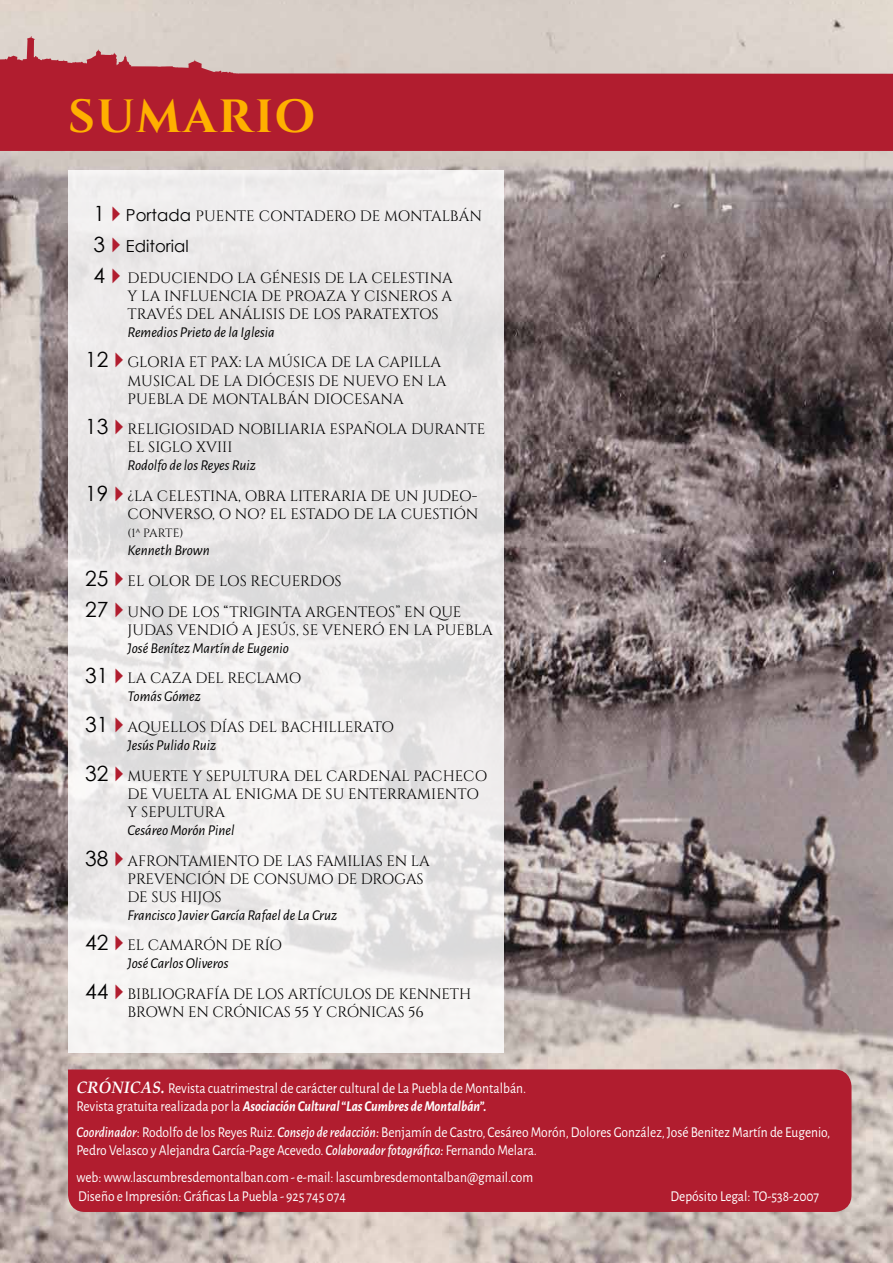
<style>
.page{position:relative;width:893px;height:1263px;background:#fff}
.page>*{position:absolute;margin:0;border:0;box-sizing:border-box;transform-origin:0 0}
.t1{font:700 46.5px "Cinzel";letter-spacing:.04em;color:#ffb000}
.t2{font:16.5px "Century Gothic";color:#000}
.t3{font:15px/18px "Cinzel";letter-spacing:-.01em;color:#000}
.t4{font:15px/18px "Alegreya Sans";color:#fff;scale:.9 1}
.t5{font:italic 15px "Alegreya Sans";color:#000}
.t6{font:12px "Cinzel";color:#000}
.s1{font-family:"Century Gothic";font-size:21px}
.s2{font-family:"Century Gothic";font-size:21px;color:#b11d2f}
.s3{font-family:"Century Gothic";font-size:16.5px}
.s4{font-size:21px}
.s5{font-size:21px;color:#b11d2f}
.s6{font-family:"Palatino Linotype";font-weight:700;font-style:italic;font-size:16.5px}
.s7{font-weight:700;font-style:italic}
.s8{font-weight:500;font-style:italic}
</style>
<div class="page">
<img style="left:0;top:0;width:893px;height:1263px">
<svg style="left:0;top:36px;width:893px;height:115px;background:#bd525d"></svg>
<div style="left:68px;top:1069px;width:783px;height:143px;background:#b11d2f"></div>
<svg style="left:68px;top:170px;width:436px;height:882px;fill:#ece9ea"></svg>
<h1 class="t1" style="left:68px;top:88px;width:249px">SUMARIO</h1>
<p class="t3" style="left:94px;top:208px;width:390px"><span class="s1">1</span> <span class="s2">►</span> <span class="s3">Portada</span> PUENTE CONTADERO DE MONTALBÁN</p>
<p class="t2" style="left:94px;top:234px;width:97px"><span class="s4">3</span> <span class="s5">►</span> Editorial</p>
<p class="t3" style="left:128px;top:269px;width:327px;text-align:justify;text-indent:-34px"><span class="s1">4</span> <span class="s2">►</span> DEDUCIENDO LA GÉNESIS DE LA CELESTINA Y LA INFLUENCIA DE PROAZA Y CISNEROS A TRAVÉS DEL ANÁLISIS DE LOS PARATEXTOS</p>
<p class="t5" style="left:128px;top:322px;width:149px">Remedios Prieto de la Iglesia</p>
<p class="t3" style="left:128px;top:354px;width:320px;text-indent:-43px"><span class="s1">12</span> <span class="s2">►</span> GLORIA ET PAX: LA MÚSICA DE LA CAPILLA<br>MUSICAL DE LA DIÓCESIS DE NUEVO EN LA<br>PUEBLA DE MONTALBÁN DIOCESANA</p>
<p class="t3" style="left:128px;top:421px;width:359px;text-indent:-43px"><span class="s1">13</span> <span class="s2">►</span> RELIGIOSIDAD NOBILIARIA ESPAÑOLA DURANTE<br>EL SIGLO XVIII</p>
<p class="t5" style="left:128px;top:455px;width:130px">Rodolfo de los Reyes Ruiz</p>
<p class="t3" style="left:85px;top:487px;width:395px;text-align:right"><span class="s1">19</span> <span class="s2">►</span> ¿LA CELESTINA, OBRA LITERARIA DE UN JUDEO-<br>CONVERSO, O NO? EL ESTADO DE LA CUESTIÓN</p>
<p class="t6" style="left:128px;top:526px;width:58px">(1ª PARTE)</p>
<p class="t5" style="left:128px;top:540px;width:84px">Kenneth Brown</p>
<p class="t3" style="left:85px;top:566px;width:378px;line-height:30.8px"><span class="s1">25</span> <span class="s2">►</span> EL OLOR DE LOS RECUERDOS<br><span class="s1">27</span> <span class="s2">►</span> UNO DE LOS “TRIGINTA ARGENTEOS” EN QUE</p>
<p class="t3" style="left:128px;top:621px;width:367px">JUDAS VENDIÓ A JESÚS, SE VENERÓ EN LA PUEBLA</p>
<p class="t5" style="left:128px;top:638px;width:163px">José Benítez Martín de Eugenio</p>
<p class="t3" style="left:85px;top:670px;width:218px"><span class="s1">31</span> <span class="s2">►</span> LA CAZA DEL RECLAMO</p>
<p class="t5" style="left:128px;top:686px;width:75px">Tomás Gómez</p>
<p class="t3" style="left:85px;top:719px;width:311px"><span class="s1">31</span> <span class="s2">►</span> AQUELLOS DÍAS DEL BACHILLERATO</p>
<p class="t5" style="left:128px;top:735px;width:90px">Jesús Pulido Ruiz</p>
<p class="t3" style="left:128px;top:767px;width:361px;text-indent:-43px"><span class="s1">32</span> <span class="s2">►</span> MUERTE Y SEPULTURA DEL CARDENAL PACHECO<br>DE VUELTA AL ENIGMA DE SU ENTERRAMIENTO<br>Y SEPULTURA</p>
<p class="t5" style="left:128px;top:820px;width:108px">Cesáreo Morón Pinel</p>
<p class="t3" style="left:128px;top:852px;width:304px;text-indent:-43px"><span class="s1">38</span> <span class="s2">►</span> AFRONTAMIENTO DE LAS FAMILIAS EN LA<br>PREVENCIÓN DE CONSUMO DE DROGAS<br>DE SUS HIJOS</p>
<p class="t5" style="left:128px;top:905px;width:211px">Francisco Javier García Rafael de La Cruz</p>
<p class="t3" style="left:85px;top:937px;width:198px"><span class="s1">42</span> <span class="s2">►</span> EL CAMARÓN DE RÍO</p>
<p class="t5" style="left:128px;top:953px;width:102px">José Carlos Oliveros</p>
<p class="t3" style="left:85px;top:986px;width:388px;text-align:center"><span class="s1">44</span> <span class="s2">►</span> BIBLIOGRAFÍA DE LOS ARTÍCULOS DE KENNETH<br>BROWN EN CRÓNICAS 55 Y CRÓNICAS 56</p>
<p class="t4" style="left:77px;top:1078px;width:501px"><span class="s6">CRÓNICAS.</span> Revista cuatrimestral de carácter cultural de La Puebla de Montalbán.<br>Revista gratuita realizada por la <span class="s7">Asociación Cultural “Las Cumbres de Montalbán”.</span></p>
<p class="t4" style="left:77px;top:1123px;width:839px"><span class="s8">Coordinador</span>: Rodolfo de los Reyes Ruiz. <span class="s8">Consejo de redacción:</span> Benjamín de Castro, Cesáreo Morón, Dolores González, José Benitez Martín de Eugenio,<br>Pedro Velasco y Alejandra García-Page Acevedo. <span class="s8">Colaborador fotográfico:</span> Fernando Melara.</p>
<p class="t4" style="left:77px;top:1167px;width:509px;line-height:18.9px">web: www.lascumbresdemontalban.com - e-mail: lascumbresdemontalban@gmail.com<br>Diseño e Impresión: Gráficas La Puebla - 925 745 074</p>
<p class="t4" style="left:671px;top:1186px;width:167px">Depósito Legal: TO-538-2007</p>
</div>
